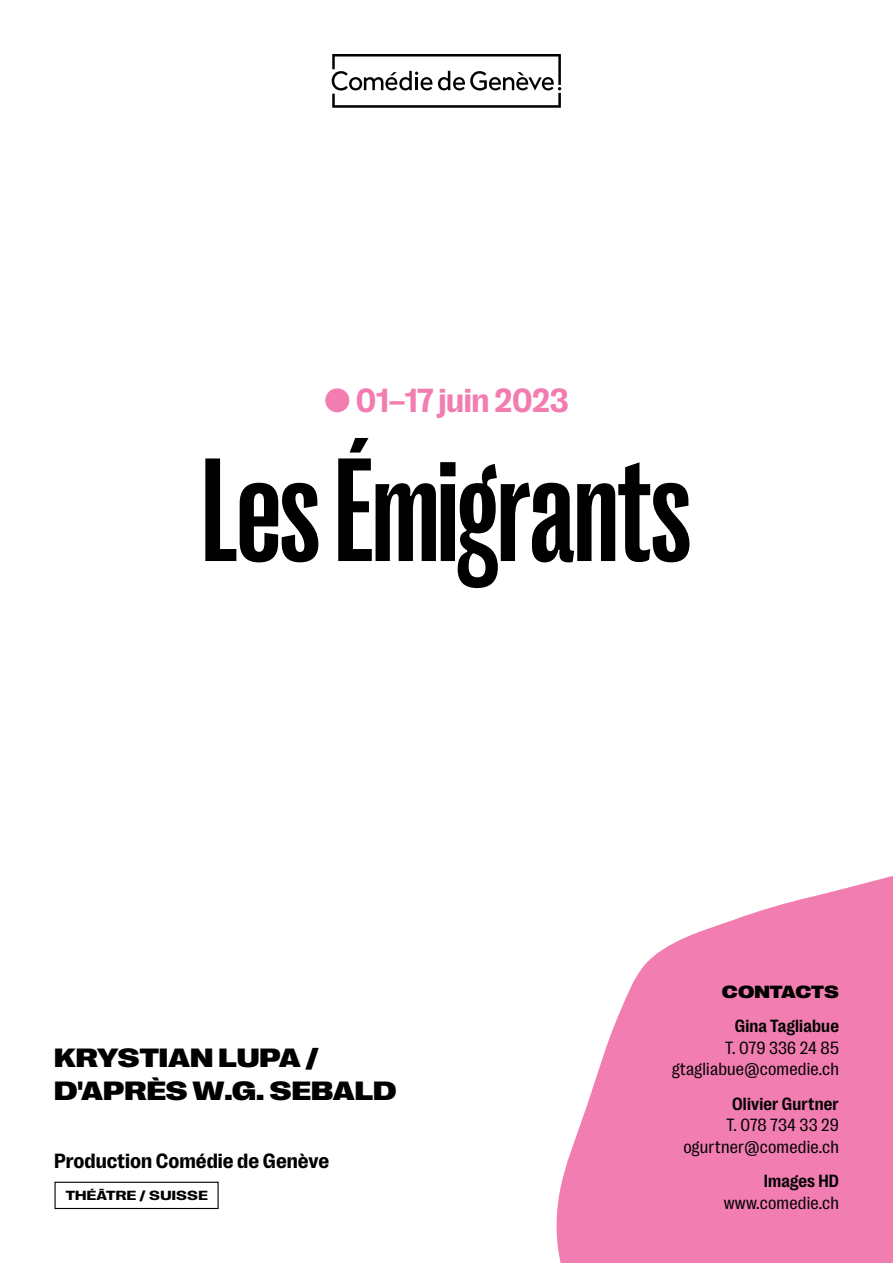
<style>
.page{position:relative;width:893px;height:1263px;background:#fff}
.page>*{position:absolute;margin:0;border:0;box-sizing:border-box;transform-origin:0 0}
.t1{font:700 150px "Right Grotesk Tight";letter-spacing:-.01em;color:#000}
.t2{font:700 34.05px "Right Grotesk";letter-spacing:-.01em;color:#f17db1}
.t3{font:27px/32.4px "Right Grotesk Spatial Dark";color:#000}
.t4{font:700 21px "Right Grotesk";color:#000}
.t5{font:18px/21.6px "Right Grotesk Text";letter-spacing:.01em;color:#000;text-align:right}
.t6{font:700 18px "Right Grotesk Text";letter-spacing:.01em;color:#000}
.t7{font:18px "Right Grotesk Spatial Dark";color:#000}
.t8{font:700 13.5px "Right Grotesk Spatial";letter-spacing:.02em;color:#000}
</style>
<div class="page">
<svg style="left:556px;top:876px;width:337px;height:387px;fill:#f17db1"></svg>
<div style="left:55px;top:1182px;width:164px;height:27px;border:1px solid #000"></div>
<svg style="left:332px;top:54px;width:229px;height:54px"></svg>
<h2 class="t2" style="left:324px;top:382px;width:246px">⬤ 01–17 juin 2023</h2>
<h1 class="t1" style="left:202px;top:433px;width:491px">Les Émigrants</h1>
<h3 class="t3" style="left:54px;top:1042px;width:344px">KRYSTIAN LUPA /<br>D'APRÈS W.G. SEBALD</h3>
<p class="t4" style="left:54px;top:1149px;width:277px">Production Comédie de Genève</p>
<p class="t8" style="left:66px;top:1188px;width:144px">THÉÂTRE / SUISSE</p>
<p class="t7" style="left:722px;top:982px;width:119px">CONTACTS</p>
<p class="t6" style="left:735px;top:1016px;width:106px">Gina Tagliabue</p>
<p class="t5" style="left:672px;top:1037px;width:168px">T. 079 336 24 85 gtagliabue@comedie.ch</p>
<p class="t6" style="left:732px;top:1094px;width:108px">Olivier Gurtner</p>
<p class="t5" style="left:683px;top:1114px;width:157px">T. 078 734 33 29 ogurtner@comedie.ch</p>
<p class="t6" style="left:764px;top:1171px;width:77px">Images HD</p>
<p class="t5" style="left:724px;top:1192px;width:117px">www.comedie.ch</p>
</div>
